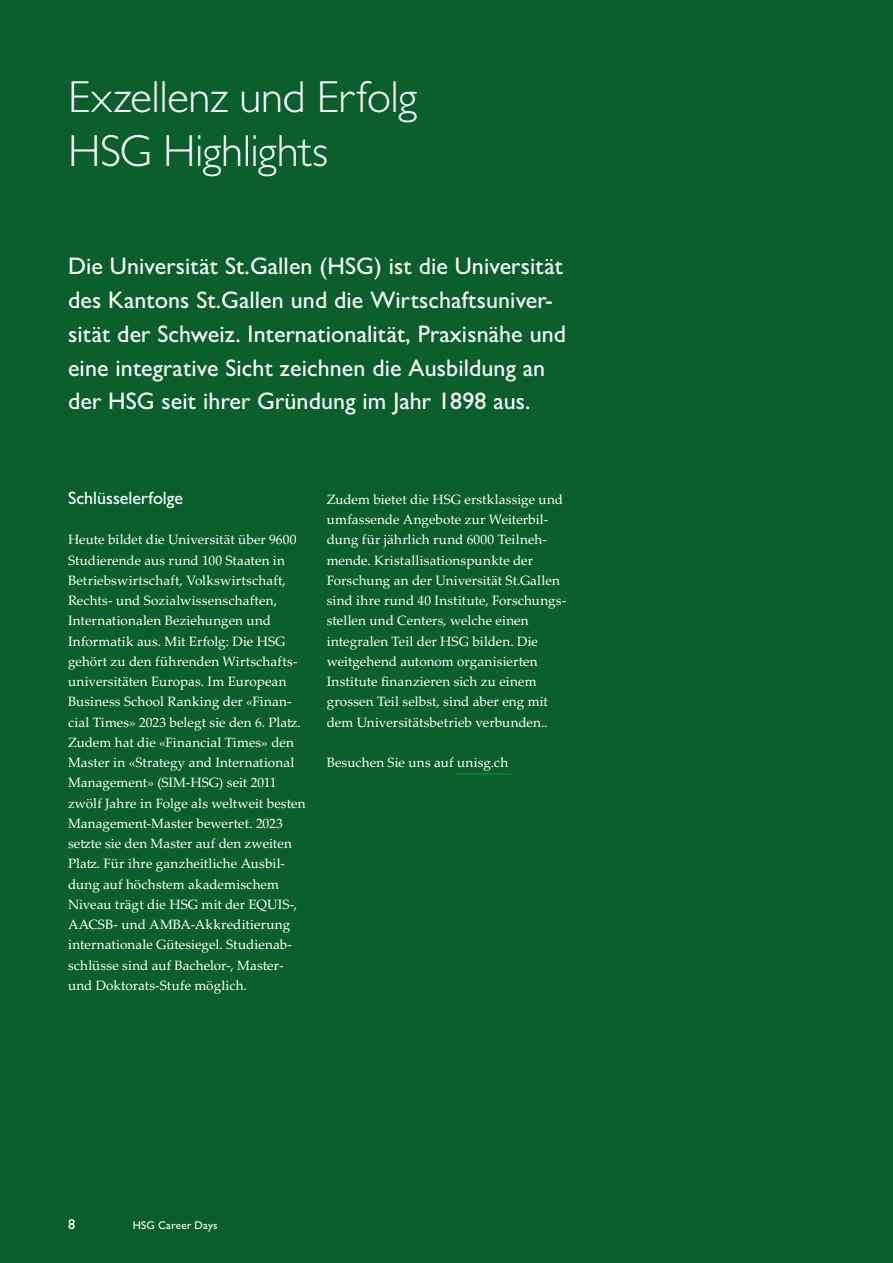
<style>
.page{position:relative;width:893px;height:1263px;background:#0a5f2d}
.page>*{position:absolute;margin:0;border:0;box-sizing:border-box;transform-origin:0 0}
.t1{font:300 45px/54px "Gill Sans MT Pro";letter-spacing:-.01em;color:#fff}
.t2{font:500 24px/33.8px "Gill Sans MT Pro";letter-spacing:.005em;color:#fff}
.t3{font:500 18px "Gill Sans MT Pro";color:#fff}
.t4{font:500 14.25px "Gill Sans MT Pro";color:#fff}
.t5{font:13.5px/20.2px "Palatino Linotype";letter-spacing:.005em;color:#fff}
.t6{font:500 11.25px "Gill Sans MT Pro";letter-spacing:.02em;color:#fff}
</style>
<div class="page">
<hr style="left:456px;top:773px;width:54px;height:1px;background:#00802f">
<h1 class="t1" style="left:68px;top:69px;width:351px">Exzellenz und Erfolg<br>HSG Highlights</h1>
<p class="t2" style="left:68px;top:249px;width:500px">Die Universität St.Gallen (HSG) ist die Universität des Kantons St.Gallen und die Wirtschaftsuniver&shy;sität der Schweiz. Internationalität, Praxisnähe und eine integrative Sicht zeichnen die Ausbildung an der HSG seit ihrer Gründung im Jahr 1898 aus.</p>
<h3 class="t3" style="left:68px;top:487px;width:116px">Schlüsselerfolge</h3>
<p class="t5" style="left:68px;top:529px;width:239px">Heute bildet die Universität über 9600<br>Studierende aus rund 100 Staaten in Betriebswirtschaft, Volkswirtschaft, Rechts- und Sozialwissenschaften, Internationalen Beziehungen und Informatik aus. Mit Erfolg: Die HSG gehört zu den führenden Wirtschafts&shy;universitäten Europas. Im European Business School Ranking der «Finan&shy;cial Times» 2023 belegt sie den 6. Platz.<br>Zudem hat die «Financial Times» den Master in «Strategy and International Management» (SIM-HSG) seit 2011 zwölf Jahre in Folge als weltweit besten Management-Master bewertet. 2023 setzte sie den Master auf den zweiten Platz. Für ihre ganzheitliche Ausbil&shy;dung auf höchstem akademischem Niveau trägt die HSG mit der EQUIS-, AACSB- und AMBA-Akkreditierung internationale Gütesiegel. Studienab&shy;schlüsse sind auf Bachelor-, Master&shy;und Doktorats-Stufe möglich.</p>
<p class="t5" style="left:327px;top:489px;width:241px">Zudem bietet die HSG erstklassige und umfassende Angebote zur Weiterbil&shy;dung für jährlich rund 6000 Teilneh&shy;mende. Kristallisationspunkte der Forschung an der Universität St.Gallen sind ihre rund 40 Institute, Forschungs&shy;stellen und Centers, welche einen integralen Teil der HSG bilden. Die weitgehend autonom organisierten Institute finanzieren sich zu einem grossen Teil selbst, sind aber eng mit dem Universitätsbetrieb verbunden..</p>
<p class="t5" style="left:327px;top:752px;width:183px">Besuchen Sie uns auf unisg.ch</p>
<p class="t4" style="left:68px;top:1216px;width:9px">8</p>
<p class="t6" style="left:133px;top:1218px;width:86px">HSG Career Days</p>
</div>
